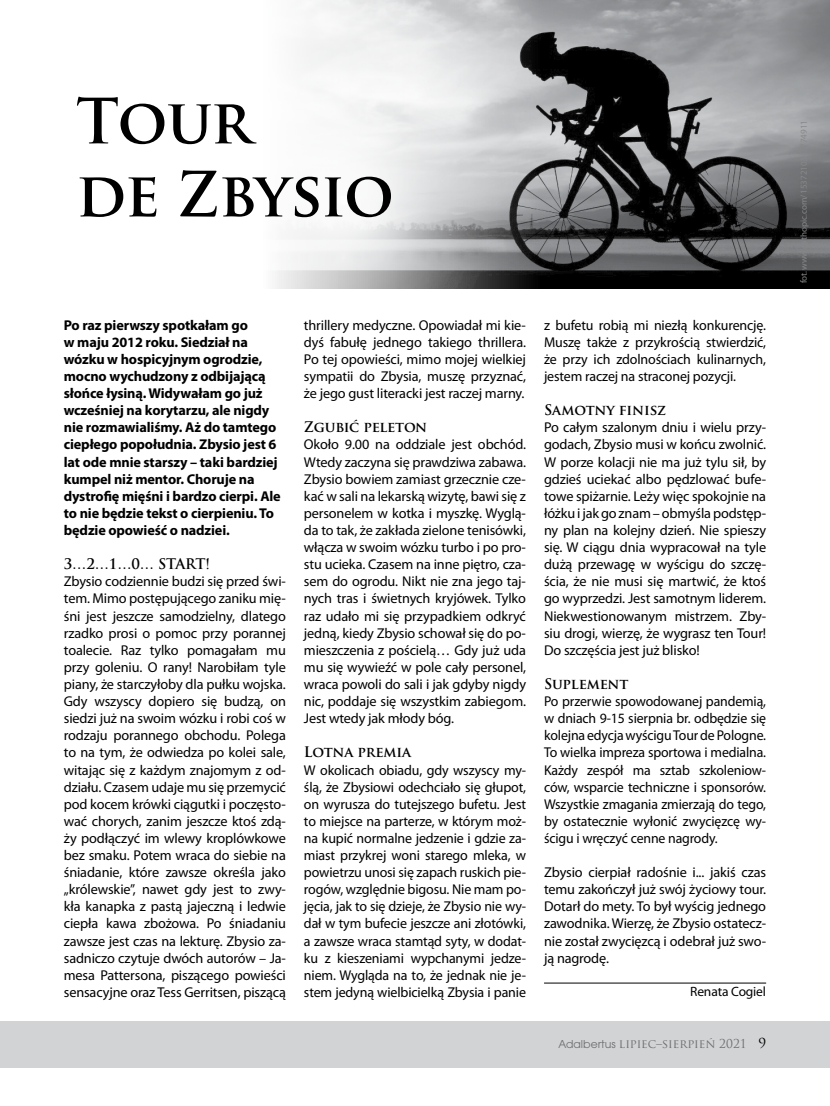
<style>
.page{position:relative;width:830px;height:1106px;background:#fff}
.page>*{position:absolute;margin:0;border:0;box-sizing:border-box;transform-origin:0 0}
.t1{font:700 60.9px/73.1px "Trajan Pro";letter-spacing:-.02em;color:#000}
.t2{font:14.25px/17.1px "Myriad Pro";letter-spacing:-.01em;color:#000;text-align:justify}
.t3{font:700 14.25px/17.1px "Myriad Pro";letter-spacing:-.01em;color:#000}
.t4{font:700 14.25px "Trajan Pro";letter-spacing:-.01em;color:#000}
.t5{font:13.5px "Myriad Pro";letter-spacing:-.01em;color:#000}
.t6{font:12px "Trajan Pro";color:#6d6e71}
.t7{font:9px "Myriad Pro";color:#86888a}
.s1{font-family:"Avant Gar Got Itc TEE"}
.s2{font-size:13.5px;color:#000}
</style>
<div class="page">
<div style="left:0;top:1020px;width:829px;height:47px;background:#d1d3d4"></div>
<hr style="left:543px;top:982px;width:222px;height:1px;background:#000">
<img style="left:275px;top:0;width:554px;height:289px">
<h1 class="t1" style="left:76px;top:85px;width:319px">Tour<br>de Zbysio</h1>
<p class="t3" style="left:64px;top:316px;width:218px">Po raz pierwszy spotkałam go<br>w maju 2012 roku. Siedział na wózku w hospicyjnym ogrodzie, mocno wychudzony z odbijającą słońce łysiną. Widywałam go już wcześniej na korytarzu, ale nigdy nie rozmawialiśmy. Aż do tamtego ciepłego popołudnia. Zbysio jest 6 lat ode mnie starszy – taki bardziej kumpel niż mentor. Choruje na dystrofię mięśni i bardzo cierpi. Ale to nie będzie tekst o cierpieniu. To będzie opowieść o nadziei.</p>
<p class="t4" style="left:64px;top:555px;width:147px">3…2…1…0… START!</p>
<p class="t2" style="left:64px;top:573px;width:223px">Zbysio codziennie budzi się przed świ&shy;tem. Mimo postępującego zaniku mię&shy;śni jest jeszcze samodzielny, dlatego rzadko prosi o pomoc przy porannej toalecie. Raz tylko pomagałam mu przy goleniu. O rany! Narobiłam tyle piany, że starczyłoby dla pułku wojska.<br>Gdy wszyscy dopiero się budzą, on siedzi już na swoim wózku i robi coś w rodzaju porannego obchodu. Polega to na tym, że odwiedza po kolei sale, witając się z każdym znajomym z od&shy;działu. Czasem udaje mu się przemycić pod kocem krówki ciągutki i poczęsto&shy;wać chorych, zanim jeszcze ktoś zdą&shy;ży podłączyć im wlewy kroplówkowe bez smaku. Potem wraca do siebie na śniadanie, które zawsze określa jako „królewskie”, nawet gdy jest to zwy&shy;kła kanapka z pastą jajeczną i ledwie ciepła kawa zbożowa. Po śniadaniu zawsze jest czas na lekturę. Zbysio za&shy;sadniczo czytuje dwóch autorów – Ja&shy;mesa Pattersona, piszącego powieści sensacyjne oraz Tess Gerritsen, piszącą</p>
<p class="t2" style="left:304px;top:316px;width:223px">thrillery medyczne. Opowiadał mi kie&shy;dyś fabułę jednego takiego thrillera.<br>Po tej opowieści, mimo mojej wielkiej sympatii do Zbysia, muszę przyznać, że jego gust literacki jest raczej marny.</p>
<p class="t4" style="left:304px;top:418px;width:125px">Zgubić peleton</p>
<p class="t2" style="left:304px;top:436px;width:223px">Około 9.00 na oddziale jest obchód.<br>Wtedy zaczyna się prawdziwa zabawa.<br>Zbysio bowiem zamiast grzecznie cze&shy;kać w sali na lekarską wizytę, bawi się z personelem w kotka i myszkę. Wyglą&shy;da to tak, że zakłada zielone tenisówki, włącza w swoim wózku turbo i po pro&shy;stu ucieka. Czasem na inne piętro, cza&shy;sem do ogrodu. Nikt nie zna jego taj&shy;nych tras i świetnych kryjówek. Tylko raz udało mi się przypadkiem odkryć jedną, kiedy Zbysio schował się do po&shy;mieszczenia z pościelą… Gdy już uda mu się wywieźć w pole cały personel, wraca powoli do sali i jak gdyby nigdy nic, poddaje się wszystkim zabiegom.<br>Jest wtedy jak młody bóg.</p>
<p class="t4" style="left:304px;top:743px;width:109px">Lotna premia</p>
<p class="t2" style="left:304px;top:761px;width:223px">W okolicach obiadu, gdy wszyscy my&shy;ślą, że Zbysiowi odechciało się głupot, on wyrusza do tutejszego bufetu. Jest to miejsce na parterze, w którym moż&shy;na kupić normalne jedzenie i gdzie za&shy;miast przykrej woni starego mleka, w powietrzu unosi się zapach ruskich pie&shy;rogów, względnie bigosu. Nie mam po&shy;jęcia, jak to się dzieje, że Zbysio nie wy&shy;dał w tym bufecie jeszcze ani złotówki, a zawsze wraca stamtąd syty, w dodat&shy;ku z kieszeniami wypchanymi jedze&shy;niem. Wygląda na to, że jednak nie je&shy;stem jedyną wielbicielką Zbysia i panie</p>
<p class="t2" style="left:543px;top:316px;width:223px">z bufetu robią mi niezłą konkurencję.<br>Muszę także z przykrością stwierdzić, że przy ich zdolnościach kulinarnych, jestem raczej na straconej pozycji.</p>
<p class="t4" style="left:543px;top:401px;width:124px">Samotny finisz</p>
<p class="t2" style="left:543px;top:419px;width:223px">Po całym szalonym dniu i wielu przy&shy;godach, Zbysio musi w końcu zwolnić.<br>W porze kolacji nie ma już tylu sił, by gdzieś uciekać albo pędzlować bufe&shy;towe spiżarnie. Leży więc spokojnie na łóżku i jak go znam – obmyśla podstęp&shy;ny plan na kolejny dzień. Nie spieszy się. W ciągu dnia wypracował na tyle dużą przewagę w wyścigu do szczę&shy;ścia, że nie musi się martwić, że ktoś go wyprzedzi. Jest samotnym liderem.<br>Niekwestionowanym mistrzem. Zby&shy;siu drogi, wierzę, że wygrasz ten Tour!<br>Do szczęścia jest już blisko!</p>
<p class="t4" style="left:543px;top:675px;width:86px">Suplement</p>
<p class="t2" style="left:543px;top:692px;width:223px">Po przerwie spowodowanej pandemią, w dniach 9-15 sierpnia br. odbędzie się kolejna edycja wyścigu Tour de Pologne.<br>To wielka impreza sportowa i medialna.<br>Każdy zespół ma sztab szkoleniow&shy;ców, wsparcie techniczne i sponsorów.<br>Wszystkie zmagania zmierzają do tego, by ostatecznie wyłonić zwycięzcę wy&shy;ścigu i wręczyć cenne nagrody.</p>
<p class="t2" style="left:543px;top:863px;width:223px">Zbysio cierpiał radośnie i... jakiś czas temu zakończył już swój życiowy tour.<br>Dotarł do mety. To był wyścig jednego zawodnika. Wierzę, że Zbysio ostatecz&shy;nie został zwycięzcą i odebrał już swo&shy;ją nagrodę.</p>
<p class="t5" style="left:689px;top:983px;width:77px">Renata Cogiel</p>
<p class="t6" style="left:558px;top:1035px;width:209px"><span class="s1">Adalbertus</span> LIPIEC–SIERPIEŃ 2021 <span class="s2">9</span></p>
<p class="t7" style="left:798px;top:283px;width:165px;rotate:-90deg">fot. www.cathopic.com/ 1537210345774911</p>
</div>
